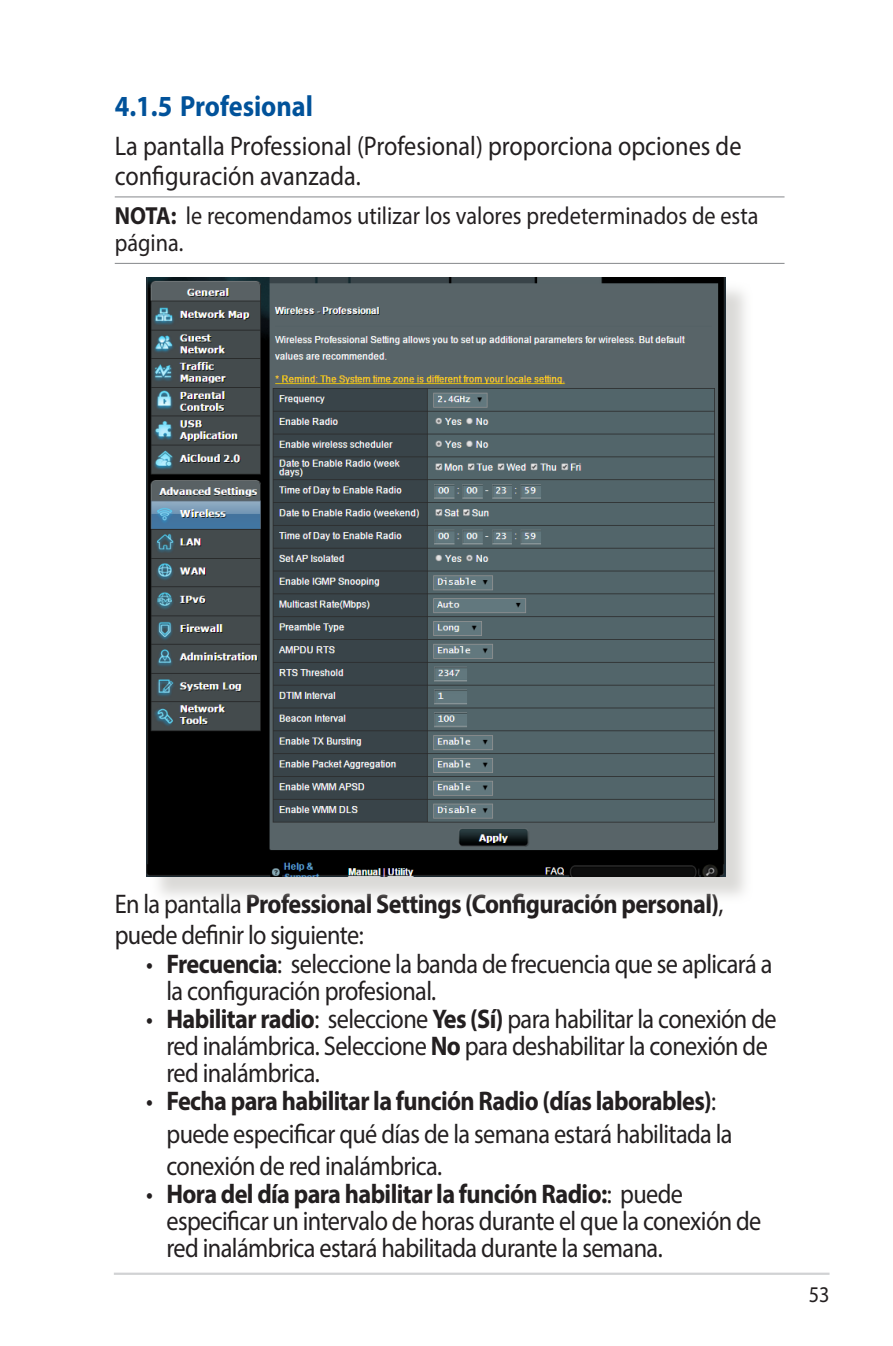
<style>
.page{position:relative;width:893px;height:1346px;background:#fff}
.page>*{position:absolute;margin:0;border:0;box-sizing:border-box;transform-origin:0 0}
.t1{font:700 29.25px "Myriad Pro";color:#01529a;scale:.9 1}
.t2{font:27px/27px "Myriad Pro";letter-spacing:-.025em;color:#231f20;scale:.9 1}
.t3{font:700 27px/31.5px "Myriad Pro";letter-spacing:-.025em;color:#231f20;scale:.9 1}
.t4{font:27px/29.2px "Myriad Pro";color:#231f20;scale:.9 1}
.t5{font:24.75px/27px "Myriad Pro";color:#231f20;scale:.9 1}
.t6{font:22.5px "Myriad Pro";color:#231f20;scale:.9 1}
.s1{font-weight:700}
.s2{font-weight:400}
</style>
<div class="page">
<hr style="left:114px;top:1272px;width:715px;height:3px;background:#d1d2d4">
<hr style="left:115px;top:196px;width:669px;height:1px;background:#939598">
<hr style="left:115px;top:263px;width:669px;height:1px;background:#939598">
<div style="left:150px;top:281px;width:603px;height:624px;background:#cfcecb;opacity:.75"></div>
<img style="left:147px;top:277px;width:578px;height:600px">
<p class="t1" style="left:115px;top:88px;width:222px">4.1.5 Profesional</p>
<p class="t4" style="left:115px;top:131px;width:698px">La pantalla Professional (Profesional) proporciona opciones de configuración avanzada.</p>
<p class="t5" style="left:115px;top:202px;width:717px"><span class="s1">NOTA:</span> le recomendamos utilizar los valores predeterminados de esta página.</p>
<p class="t3" style="left:115px;top:887px;width:678px"><span class="s2">En la pantalla</span> Professional Settings (Configuración personal)<span class="s2">, puede definir lo siguiente:</span></p>
<p class="t2" style="left:166px;top:949px;width:675px;text-indent:-20px">• <span class="s1">Frecuencia</span>: seleccione la banda de frecuencia que se aplicará a la configuración profesional.</p>
<p class="t2" style="left:166px;top:1005px;width:679px;text-indent:-20px">• <span class="s1">Habilitar radio</span>: seleccione <span class="s1">Yes (Sí)</span> para habilitar la conexión de red inalámbrica. Seleccione <span class="s1">No</span> para deshabilitar la conexión de red inalámbrica.</p>
<p class="t2" style="left:166px;top:1084px;width:631px;line-height:32.4px;text-indent:-20px">• <span class="s1">Fecha para habilitar la función Radio (días laborables)</span>: puede especificar qué días de la semana estará habilitada la conexión de red inalámbrica.</p>
<p class="t2" style="left:166px;top:1180px;width:663px;text-indent:-20px">• <span class="s1">Hora del día para habilitar la función Radio:</span>: puede especificar un intervalo de horas durante el que la conexión de red inalámbrica estará habilitada durante la semana.</p>
<p class="t6" style="left:809px;top:1281px;width:25px">53</p>
</div>
